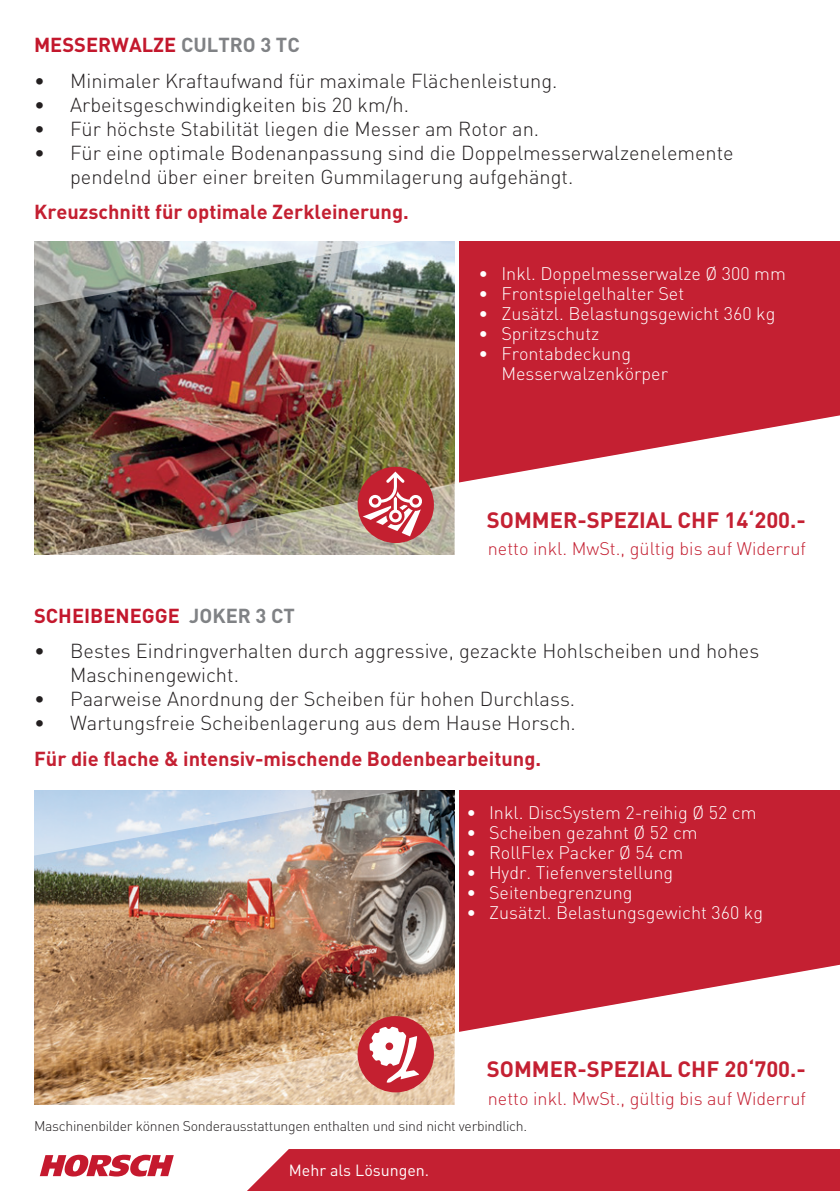
<style>
.page{position:relative;width:840px;height:1191px;background:#fff}
.page>*{position:absolute;margin:0;border:0;box-sizing:border-box;transform-origin:0 0}
.t1{font:700 22px "DIN";color:#c42032}
.t2{font:300 20px/24px "DIN";color:#231f20}
.t3{font:700 20px "DIN";color:#c42032}
.t4{font:700 20px "DIN";color:#c3182d}
.t5{font:300 18px/20px "DIN";color:#fff}
.t6{font:300 18px "DIN";color:#c42032}
.t7{font:16px "DIN";color:#fff}
.t8{font:300 14px "DIN";letter-spacing:-.02em;color:#231f20}
.s1{color:#808285}
</style>
<div class="page">
<img style="left:34px;top:892px;width:420px;height:49px">
<img style="left:34px;top:343px;width:420px;height:73px">
<img style="left:34px;top:241px;width:421px;height:102px">
<div style="left:459px;top:241px;width:380px;height:313px;background:#c42032"></div>
<img style="left:34px;top:416px;width:420px;height:139px">
<svg style="left:357px;top:467px;width:76px;height:76px"></svg>
<svg style="left:454px;top:415px;width:385px;height:140px;fill:#fff"></svg>
<img style="left:34px;top:790px;width:421px;height:102px">
<div style="left:459px;top:790px;width:380px;height:313px;background:#c42032"></div>
<img style="left:34px;top:941px;width:421px;height:236px">
<svg style="left:357px;top:1016px;width:76px;height:76px"></svg>
<svg style="left:454px;top:964px;width:385px;height:185px;fill:#fff"></svg>
<svg style="left:214px;top:1149px;width:625px;height:42px"></svg>
<svg style="left:40px;top:1154px;width:134px;height:22px"></svg>
<p class="t4" style="left:34px;top:32px;width:267px">MESSERWALZE <span class="s1">CULTRO 3 TC</span></p>
<p class="t2" style="left:34px;top:68px;width:524px">• Minimaler Kraftaufwand für maximale Flächenleistung.</p>
<p class="t2" style="left:34px;top:92px;width:376px">• Arbeitsgeschwindigkeiten bis 20 km/h.</p>
<p class="t2" style="left:34px;top:116px;width:506px">• Für höchste Stabilität liegen die Messer am Rotor an.</p>
<p class="t2" style="left:70px;top:140px;width:664px;text-indent:-36px">• Für eine optimale Bodenanpassung sind die Doppelmesserwalzenelemente pendelnd über einer breiten Gummilagerung aufgehängt.</p>
<p class="t3" style="left:34px;top:199px;width:376px">Kreuzschnitt für optimale Zerkleinerung.</p>
<p class="t5" style="left:478px;top:263px;width:308px">• Inkl. Doppelmesserwalze Ø 300 mm</p>
<p class="t5" style="left:478px;top:283px;width:207px">• Frontspielgelhalter Set</p>
<p class="t5" style="left:478px;top:303px;width:298px">• Zusätzl. Belastungsgewicht 360 kg</p>
<p class="t5" style="left:478px;top:323px;width:122px">• Spritzschutz</p>
<p class="t5" style="left:501px;top:343px;width:168px;text-indent:-23px">• Frontabdeckung<br>Messerwalzenkörper</p>
<p class="t1" style="left:486px;top:506px;width:320px">SOMMER-SPEZIAL CHF 14‘200.-</p>
<p class="t6" style="left:487px;top:538px;width:319px">netto inkl. MwSt., gültig bis auf Widerruf</p>
<p class="t4" style="left:34px;top:603px;width:262px">SCHEIBENEGGE <span class="s1">JOKER 3 CT</span></p>
<p class="t2" style="left:70px;top:639px;width:690px;text-indent:-36px">• Bestes Eindringverhalten durch aggressive, gezackte Hohlscheiben und hohes<br>Maschinengewicht.</p>
<p class="t2" style="left:34px;top:687px;width:542px">• Paarweise Anordnung der Scheiben für hohen Durchlass.</p>
<p class="t2" style="left:34px;top:711px;width:543px">• Wartungsfreie Scheibenlagerung aus dem Hause Horsch.</p>
<p class="t3" style="left:34px;top:745px;width:508px">Für die flache &amp; intensiv-mischende Bodenbearbeitung.</p>
<p class="t5" style="left:466px;top:802px;width:291px">• Inkl. DiscSystem 2-reihig Ø 52 cm</p>
<p class="t5" style="left:466px;top:822px;width:233px">• Scheiben gezahnt Ø 52 cm</p>
<p class="t5" style="left:466px;top:842px;width:218px">• RollFlex Packer Ø 54 cm</p>
<p class="t5" style="left:466px;top:862px;width:208px">• Hydr. Tiefenverstellung</p>
<p class="t5" style="left:466px;top:882px;width:168px">• Seitenbegrenzung</p>
<p class="t5" style="left:466px;top:902px;width:298px">• Zusätzl. Belastungsgewicht 360 kg</p>
<p class="t1" style="left:486px;top:1055px;width:320px">SOMMER-SPEZIAL CHF 20‘700.-</p>
<p class="t6" style="left:487px;top:1087px;width:319px">netto inkl. MwSt., gültig bis auf Widerruf</p>
<p class="t8" style="left:34px;top:1117px;width:494px">Maschinenbilder können Sonderausstattungen enthalten und sind nicht verbindlich.</p>
<p class="t7" style="left:288px;top:1159px;width:142px">Mehr als Lösungen.</p>
</div>
